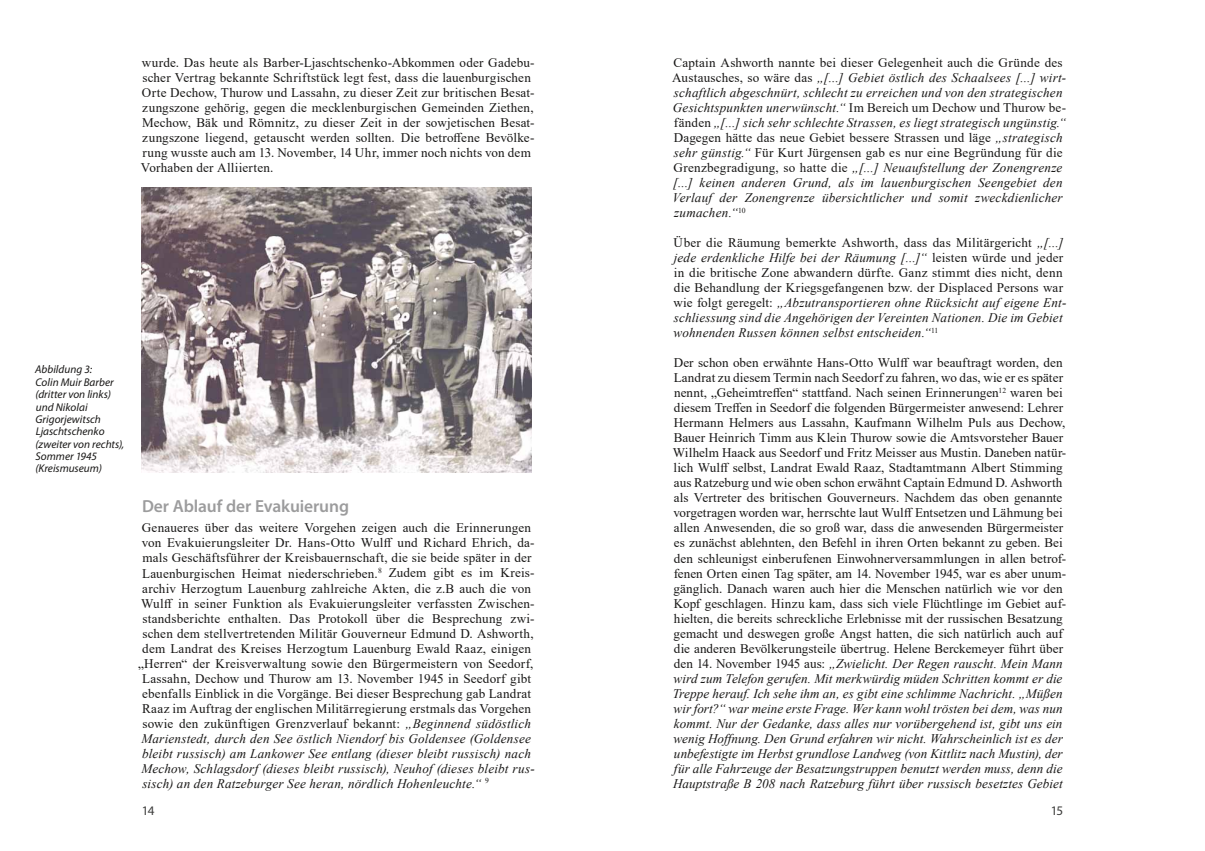
<style>
.page{position:relative;width:1205px;height:851px;background:#fff}
.page>*{position:absolute;margin:0;border:0;box-sizing:border-box;transform-origin:0 0}
.t1{font:600 17.5px "Myriad Pro";letter-spacing:-.005em;color:#9c9c9d}
.t2{font:13.12px/15px "Times New Roman";letter-spacing:.01em;color:#181716}
.t3{font:italic 13.12px/15px "Times New Roman";letter-spacing:.015em;color:#181716}
.t4{font:13.12px "Myriad Pro";color:#3a3a39}
.t5{font:italic 11.25px/12.4px "Myriad Pro";color:#181716}
.s1{font-style:italic}
.s2{font-style:normal}
</style>
<div class="page">
<img style="left:142px;top:187px;width:389px;height:285px">
<p class="t5" style="left:35px;top:363px;width:91px">Abbildung 3:<br>Colin Muir Barber (dritter von links) und Nikolai<br>Grigorjewitsch<br>Ljaschtschenko (zweiter von rechts),<br>Sommer 1945 (Kreismuseum)</p>
<p class="t2" style="left:141px;top:55px;width:395px">wurde. Das heute als Barber-Ljaschtschenko-Abkommen oder Gadebu&shy;scher Vertrag bekannte Schriftstück legt fest, dass die lauenburgischen Orte Dechow, Thurow und Lassahn, zu dieser Zeit zur britischen Besat&shy;zungszone gehörig, gegen die mecklenburgischen Gemeinden Ziethen, Mechow, Bäk und Römnitz, zu dieser Zeit in der sowjetischen Besat&shy;zungszone liegend, getauscht werden sollten. Die betroffene Bevölke&shy;rung wusste auch am 13. November, 14 Uhr, immer noch nichts von dem Vorhaben der Alliierten.</p>
<h1 class="t1" style="left:142px;top:495px;width:209px">Der Ablauf der Evakuierung</h1>
<p class="t2" style="left:142px;top:520px;width:390px">Genaueres über das weitere Vorgehen zeigen auch die Erinnerungen</p>
<p class="t2" style="left:142px;top:535px;width:394px">von Evakuierungsleiter Dr. Hans-Otto Wulff und Richard Ehrich, da-</p>
<p class="t2" style="left:142px;top:550px;width:390px">mals Geschäftsführer der Kreisbauernschaft, die sie beide später in der</p>
<p class="t2" style="left:142px;top:565px;width:394px">Lauenburgischen Heimat niederschrieben.<sup>8</sup> Zudem gibt es im Kreis-</p>
<p class="t2" style="left:142px;top:580px;width:390px">archiv Herzogtum Lauenburg zahlreiche Akten, die z.B auch die von</p>
<p class="t2" style="left:141px;top:595px;width:395px">Wulff in seiner Funktion als Evakuierungsleiter verfassten Zwischen-</p>
<p class="t2" style="left:142px;top:610px;width:394px">standsberichte enthalten. Das Protokoll über die Besprechung zwi-</p>
<p class="t2" style="left:142px;top:625px;width:393px">schen dem stellvertretenden Militär Gouverneur Edmund D. Ashworth,</p>
<p class="t2" style="left:142px;top:640px;width:390px">dem Landrat des Kreises Herzogtum Lauenburg Ewald Raaz, einigen</p>
<p class="t2" style="left:138px;top:655px;width:397px">„Herren“ der Kreisverwaltung sowie den Bürgermeistern von Seedorf,</p>
<p class="t2" style="left:142px;top:670px;width:390px">Lassahn, Dechow und Thurow am 13. November 1945 in Seedorf gibt</p>
<p class="t2" style="left:142px;top:685px;width:390px">ebenfalls Einblick in die Vorgänge. Bei dieser Besprechung gab Landrat</p>
<p class="t2" style="left:142px;top:700px;width:390px">Raaz im Auftrag der englischen Militärregierung erstmals das Vorgehen</p>
<p class="t2" style="left:142px;top:715px;width:390px">sowie den zukünftigen Grenzverlauf bekannt: <span class="s1">„Beginnend südöstlich</span></p>
<p class="t3" style="left:141px;top:730px;width:391px">Marienstedt, durch den See östlich Niendorf bis Goldensee (Goldensee</p>
<p class="t3" style="left:142px;top:745px;width:390px">bleibt russisch) am Lankower See entlang (dieser bleibt russisch) nach</p>
<p class="t3" style="left:141px;top:760px;width:395px">Mechow, Schlagsdorf (dieses bleibt russisch), Neuhof (dieses bleibt rus-</p>
<p class="t3" style="left:142px;top:775px;width:348px">sisch) an den Ratzeburger See heran, nördlich Hohenleuchte.“ <sup>9</sup></p>
<p class="t3" style="left:672px;top:55px;width:396px"><span class="s2">Captain Ashworth nannte bei dieser Gelegenheit auch die Gründe des Austausches, so wäre das</span> „[…] Gebiet östlich des Schaalsees […] wirt&shy;schaftlich abgeschnürt, schlecht zu erreichen und von den strategischen Gesichtspunkten unerwünscht.“ <span class="s2">Im Bereich um Dechow und Thurow be&shy;fänden</span> „[…] sich sehr schlechte Strassen, es liegt strategisch ungünstig.“ <span class="s2">Dagegen hätte das neue Gebiet bessere Strassen und läge</span> „strategisch sehr günstig.“ <span class="s2">Für Kurt Jürgensen gab es nur eine Begründung für die Grenzbegradigung, so hatte die</span> „[…] Neuaufstellung der Zonengrenze […] keinen anderen Grund, als im lauenburgischen Seengebiet den Verlauf der Zonengrenze übersichtlicher und somit zweckdienlicher zumachen.“<sup>10</sup></p>
<p class="t2" style="left:673px;top:235px;width:394px">Über die Räumung bemerkte Ashworth, dass das Militärgericht <span class="s1">„[…] jede erdenkliche Hilfe bei der Räumung […]“</span> leisten würde und jeder in die britische Zone abwandern dürfte. Ganz stimmt dies nicht, denn die Behandlung der Kriegsgefangenen bzw. der Displaced Persons war wie folgt geregelt: <span class="s1">„Abzutransportieren ohne Rücksicht auf eigene Ent&shy;schliessung sind die Angehörigen der Vereinten Nationen. Die im Gebiet wohnenden Russen können selbst entscheiden.“</span><sup>11</sup></p>
<p class="t2" style="left:673px;top:355px;width:395px">Der schon oben erwähnte Hans-Otto Wulff war beauftragt worden, den Landrat zu diesem Termin nach Seedorf zu fahren, wo das, wie er es später nennt, „Geheimtreffen“ stattfand. Nach seinen Erinnerungen<sup>12</sup> waren bei diesem Treffen in Seedorf die folgenden Bürgermeister anwesend: Lehrer Hermann Helmers aus Lassahn, Kaufmann Wilhelm Puls aus Dechow, Bauer Heinrich Timm aus Klein Thurow sowie die Amtsvorsteher Bauer Wilhelm Haack aus Seedorf und Fritz Meisser aus Mustin. Daneben natür&shy;lich Wulff selbst, Landrat Ewald Raaz, Stadtamtmann Albert Stimming aus Ratzeburg und wie oben schon erwähnt Captain Edmund D. Ashworth als Vertreter des britischen Gouverneurs. Nachdem das oben genannte vorgetragen worden war, herrschte laut Wulff Entsetzen und Lähmung bei allen Anwesenden, die so groß war, dass die anwesenden Bürgermeister es zunächst ablehnten, den Befehl in ihren Orten bekannt zu geben. Bei den schleunigst einberufenen Einwohnerversammlungen in allen betrof&shy;fenen Orten einen Tag später, am 14. November 1945, war es aber unum&shy;gänglich. Danach waren auch hier die Menschen natürlich wie vor den Kopf geschlagen. Hinzu kam, dass sich viele Flüchtlinge im Gebiet auf&shy;hielten, die bereits schreckliche Erlebnisse mit der russischen Besatzung gemacht und deswegen große Angst hatten, die sich natürlich auch auf die anderen Bevölkerungsteile übertrug. Helene Berckemeyer führt über den 14. November 1945 aus: <span class="s1">„Zwielicht. Der Regen rauscht. Mein Mann wird zum Telefon gerufen. Mit merkwürdig müden Schritten kommt er die Treppe herauf. Ich sehe ihm an, es gibt eine schlimme Nachricht. „Müßen wir fort?“ war meine erste Frage. Wer kann wohl trösten bei dem, was nun kommt. Nur der Gedanke, dass alles nur vorübergehend ist, gibt uns ein wenig Hoffnung. Den Grund erfahren wir nicht. Wahrscheinlich ist es der unbefestigte im Herbst grundlose Landweg (von Kittlitz nach Mustin), der für alle Fahrzeuge der Besatzungstruppen benutzt werden muss, denn die Hauptstraße B 208 nach Ratzeburg führt über russisch besetztes Gebiet</span></p>
<p class="t4" style="left:142px;top:802px;width:14px">14</p>
<p class="t4" style="left:1050px;top:802px;width:14px">15</p>
</div>
